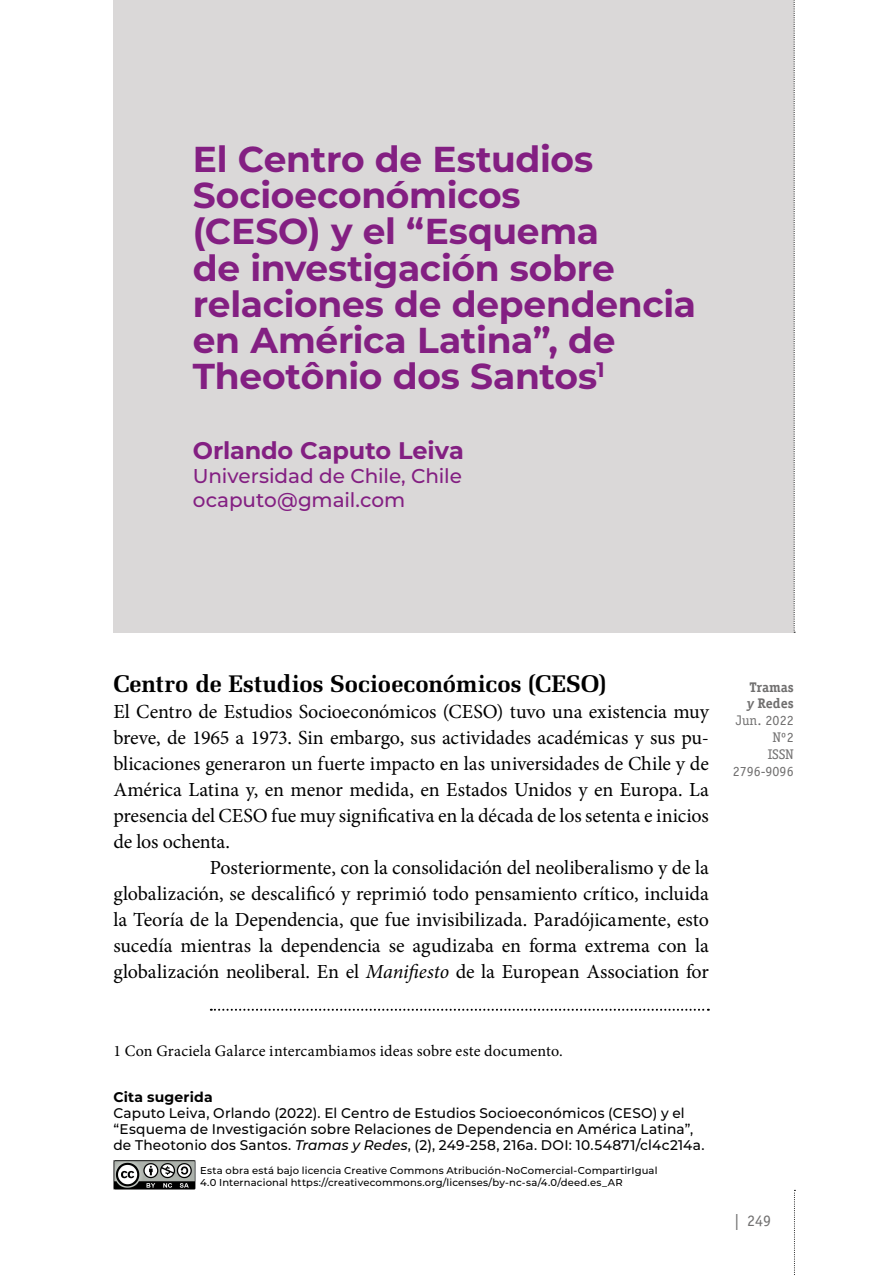
<style>
.page{position:relative;width:879px;height:1276px;background:#fff}
.page>*{position:absolute;margin:0;border:0;box-sizing:border-box;transform-origin:0 0}
._001_Título_de_artíc{font:700 36px/36px "Montserrat";letter-spacing:-.005em;color:#831f82}
._01_subti1{font:700 24px "Melior LT Std";color:#000}
._002{font:700 24px "Montserrat";letter-spacing:-.005em;color:#831f82}
._000_s_s{font:20px/26px "Minion Pro";letter-spacing:-.005em;color:#000;text-align:justify}
._00_párrafo_normal{font:20px/26px "Minion Pro";letter-spacing:-.005em;color:#000;text-align:justify}
._0002{font:500 20px "Montserrat";letter-spacing:-.005em;color:#831f82}
.xx_nota_al_pie{font:16px "Minion Pro";letter-spacing:.01em;color:#000}
.t1{font:16px "Officina Serif Std";color:#706f6f}
._0002-2{font:500 14px/16px "Montserrat";letter-spacing:.01em;color:#000}
.t2{font:14px/16.8px "Officina Serif Std";color:#706f6f;text-align:right}
._0002-3{font:700 14px "Montserrat";letter-spacing:.015em;color:#000}
.t3{font:700 14px/16.8px "Officina Serif Std";color:#706f6f}
._0002-4{font:500 10px/12px "Montserrat";letter-spacing:.015em;color:#000}
.s1{font-style:italic}
</style>
<div class="page">
<div style="left:113px;top:0;width:680px;height:632px;background:#dad8d8"></div>
<svg style="left:794px;top:1189px;width:1px;height:86px"></svg>
<svg style="left:793px;top:0;width:2px;height:632px"></svg>
<img style="left:113px;top:1160px;width:83px;height:29px">
<svg style="left:211px;top:1008px;width:498px;height:2px"></svg>
<p class="_001_Título_de_artíc" style="left:193px;top:140px;width:505px">El Centro de Estudios<br>Socioeconómicos<br>(CESO) y el “Esquema<br>de investigación sobre relaciones de dependencia en América Latina”, de<br>Theotônio dos Santos<sup>1</sup></p>
<p class="_002" style="left:193px;top:433px;width:273px">Orlando Caputo Leiva</p>
<p class="_0002" style="left:193px;top:461px;width:271px">Universidad de Chile, Chile</p>
<p class="_0002" style="left:193px;top:485px;width:214px">ocaputo@gmail.com</p>
<p class="_01_subti1" style="left:113px;top:669px;width:494px">Centro de Estudios Socioeconómicos (CESO)</p>
<p class="_000_s_s" style="left:113px;top:699px;width:597px">El Centro de Estudios Socioeconómicos (CESO) tuvo una existencia muy breve, de 1965 a 1973. Sin embargo, sus actividades académicas y sus pu&shy;blicaciones generaron un fuerte impacto en las universidades de Chile y de América Latina y, en menor medida, en Estados Unidos y en Europa. La presencia del CESO fue muy significativa en la década de los setenta e inicios de los ochenta.</p>
<p class="_00_párrafo_normal" style="left:113px;top:855px;width:597px;text-indent:96px">Posteriormente, con la consolidación del neoliberalismo y de la globalización, se descalificó y reprimió todo pensamiento crítico, incluida la Teoría de la Dependencia, que fue invisibilizada. Paradójicamente, esto sucedía mientras la dependencia se agudizaba en forma extrema con la globalización neoliberal. En el <span class="s1">Manifiesto</span> de la European Association for</p>
<p class="xx_nota_al_pie" style="left:113px;top:1040px;width:451px">1 Con Graciela Galarce intercambiamos ideas sobre este documento.</p>
<p class="_0002-3" style="left:113px;top:1086px;width:101px">Cita sugerida</p>
<p class="_0002-2" style="left:113px;top:1104px;width:593px">Caputo Leiva, Orlando (2022). El Centro de Estudios Socioeconómicos (CESO) y el “Esquema de Investigación sobre Relaciones de Dependencia en América Latina”, de Theotonio dos Santos. <span class="s1">Tramas y Redes</span>, (2), 249-258, 216a. DOI: 10.54871/cl4c214a.</p>
<p class="_0002-4" style="left:200px;top:1163px;width:459px">Esta obra está bajo licencia Creative Commons Atribución-NoComercial-CompartirIgual<br>4.0 Internacional https://creativecommons.org/licenses/by-nc-sa/4.0/deed.es_AR</p>
<p class="t3" style="left:747px;top:678px;width:48px">Tramas <span class="s1">y</span> Redes</p>
<p class="t2" style="left:736px;top:712px;width:59px">Jun. 2022<br>Nº2</p>
<p class="t2" style="left:733px;top:745px;width:62px">ISSN<br>2796-9096</p>
<p class="t1" style="left:734px;top:1210px;width:38px">| 249</p>
</div>
